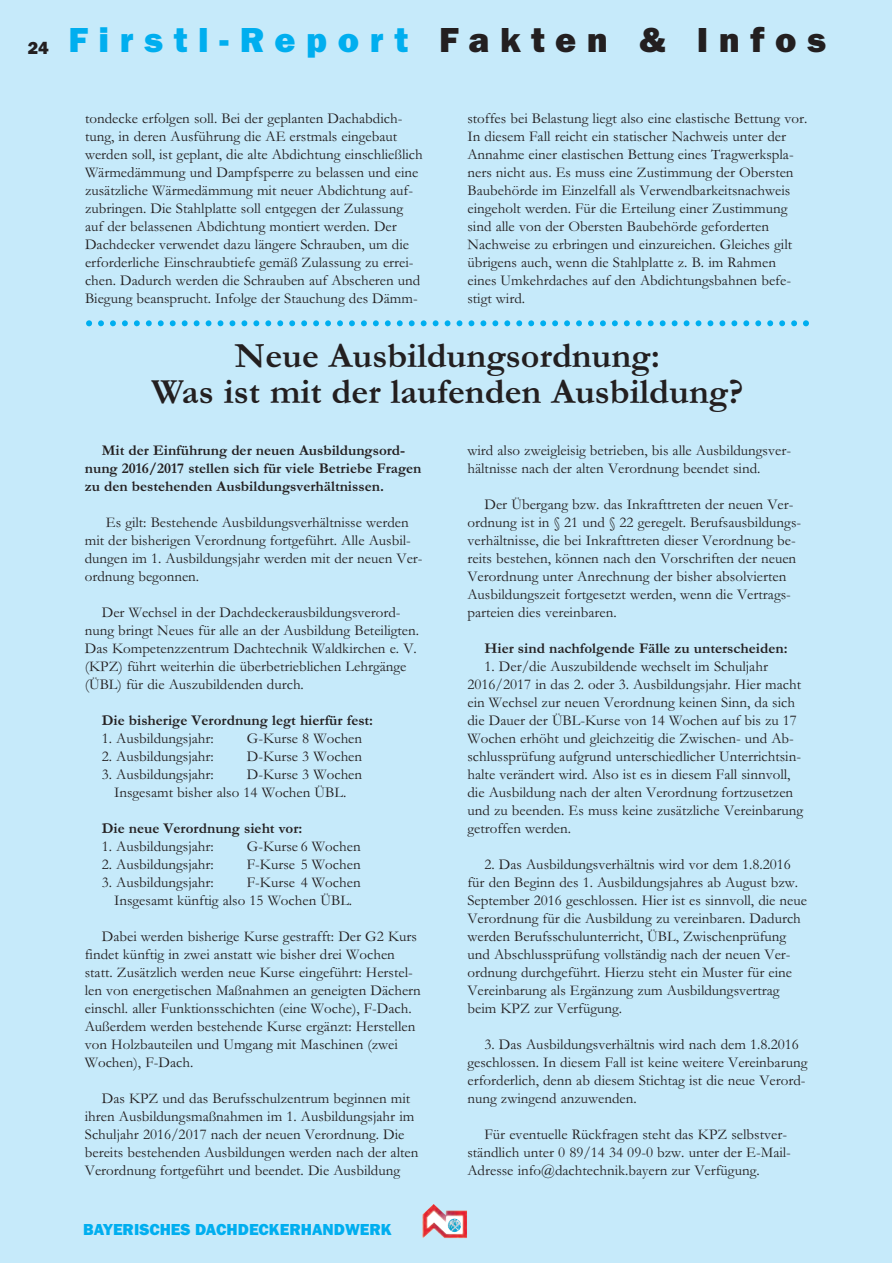
<style>
.page{position:relative;width:893px;height:1263px;background:#fff}
.page>*{position:absolute;margin:0;border:0;box-sizing:border-box;transform-origin:0 0}
.t1{font:700 36px/36px "Garamond";color:#231f20;text-align:center}
.t2{font:800 36px "Franklin Gothic";letter-spacing:.295em;color:#00aeef}
.t3{font:800 16.5px "Franklin Gothic";color:#00aeef}
.t4{font:15px/18px "Garamond";color:#231f20}
.t5{font:700 15px/18px "Garamond";color:#231f20}
.s1{font-size:18px;color:#231f20}
.s2{color:#231f20}
</style>
<div class="page">
<div style="left:0;top:0;width:892px;height:1263px;background:#c6eafa"></div>
<img style="left:422px;top:1204px;width:45px;height:34px">
<svg style="left:86px;top:320px;width:723px;height:6px"></svg>
<h1 class="t2" style="left:28px;top:18px;width:800px"><span class="s1">24</span> Firstl-Report <span class="s2">Fakten &amp; Infos</span></h1>
<p class="t4" style="left:85px;top:109px;width:339px">tondecke erfolgen soll. Bei der geplanten Dachabdich&shy;tung, in deren Ausführung die AE erstmals eingebaut werden soll, ist geplant, die alte Abdichtung einschließlich Wärmedämmung und Dampfsperre zu belassen und eine zusätzliche Wärmedämmung mit neuer Abdichtung auf&shy;zubringen. Die Stahlplatte soll entgegen der Zulassung auf der belassenen Abdichtung montiert werden. Der Dachdecker verwendet dazu längere Schrauben, um die erforderliche Einschraubtiefe gemäß Zulassung zu errei&shy;chen. Dadurch werden die Schrauben auf Abscheren und Biegung beansprucht. Infolge der Stauchung des Dämm-</p>
<p class="t4" style="left:467px;top:109px;width:341px">stoffes bei Belastung liegt also eine elastische Bettung vor.<br>In diesem Fall reicht ein statischer Nachweis unter der Annahme einer elastischen Bettung eines Tragwerkspla&shy;ners nicht aus. Es muss eine Zustimmung der Obersten Baubehörde im Einzelfall als Verwendbarkeitsnachweis eingeholt werden. Für die Erteilung einer Zustimmung sind alle von der Obersten Baubehörde geforderten Nachweise zu erbringen und einzureichen. Gleiches gilt übrigens auch, wenn die Stahlplatte z. B. im Rahmen eines Umkehrdaches auf den Abdichtungsbahnen befe&shy;stigt wird.</p>
<h1 class="t1" style="left:152px;top:337px;width:593px">Neue Ausbildungsordnung:<br>Was ist mit der laufenden Ausbildung?</h1>
<p class="t5" style="left:85px;top:440px;width:338px;text-indent:17px">Mit der Einführung der neuen Ausbildungsord&shy;nung 2016/2017 stellen sich für viele Betriebe Fragen zu den bestehenden Ausbildungsverhältnissen.</p>
<p class="t4" style="left:85px;top:512px;width:339px;text-indent:21px">Es gilt: Bestehende Ausbildungsverhältnisse werden mit der bisherigen Verordnung fortgeführt. Alle Ausbil&shy;dungen im 1. Ausbildungsjahr werden mit der neuen Ver&shy;ordnung begonnen.</p>
<p class="t4" style="left:85px;top:602px;width:336px;text-indent:17px">Der Wechsel in der Dachdeckerausbildungsverord&shy;nung bringt Neues für alle an der Ausbildung Beteiligten.<br>Das Kompetenzzentrum Dachtechnik Waldkirchen e. V. (KPZ) führt weiterhin die überbetrieblichen Lehrgänge (ÜBL) für die Auszubildenden durch.</p>
<p class="t5" style="left:102px;top:710px;width:273px">Die bisherige Verordnung legt hierfür fest:</p>
<p class="t4" style="left:102px;top:728px;width:114px">1. Ausbildungsjahr:</p>
<p class="t4" style="left:247px;top:728px;width:117px">G-Kurse 8 Wochen</p>
<p class="t4" style="left:102px;top:746px;width:114px">2. Ausbildungsjahr:</p>
<p class="t4" style="left:247px;top:746px;width:117px">D-Kurse 3 Wochen</p>
<p class="t4" style="left:102px;top:764px;width:114px">3. Ausbildungsjahr:</p>
<p class="t4" style="left:467px;top:440px;width:325px">wird also zweigleisig betrieben, bis alle Ausbildungsver&shy;hältnisse nach der alten Verordnung beendet sind.</p>
<p class="t4" style="left:467px;top:494px;width:335px;text-indent:17px">Der Übergang bzw. das Inkrafttreten der neuen Ver&shy;ordnung ist in § 21 und § 22 geregelt. Berufsausbildungs&shy;verhältnisse, die bei Inkrafttreten dieser Verordnung be&shy;reits bestehen, können nach den Vorschriften der neuen Verordnung unter Anrechnung der bisher absolvierten Ausbildungszeit fortgesetzt werden, wenn die Vertrags&shy;parteien dies vereinbaren.</p>
<p class="t5" style="left:484px;top:638px;width:305px">Hier sind nachfolgende Fälle zu unterscheiden:</p>
<p class="t4" style="left:467px;top:656px;width:337px;text-indent:17px">1. Der/die Auszubildende wechselt im Schuljahr 2016/2017 in das 2. oder 3. Ausbildungsjahr. Hier macht ein Wechsel zur neuen Verordnung keinen Sinn, da sich die Dauer der ÜBL-Kurse von 14 Wochen auf bis zu 17<br>Wochen erhöht und gleichzeitig die Zwischen- und Ab&shy;schlussprüfung aufgrund unterschiedlicher Unterrichtsin&shy;halte verändert wird. Also ist es in diesem Fall sinnvoll, die Ausbildung nach der alten Verordnung fortzusetzen und zu beenden. Es muss keine zusätzliche Vereinbarung getroffen werden.</p>
<p class="t4" style="left:467px;top:854px;width:341px;text-indent:17px">2. Das Ausbildungsverhältnis wird vor dem 1.8.2016 für den Beginn des 1. Ausbildungsjahres ab August bzw.<br>September 2016 geschlossen. Hier ist es sinnvoll, die neue Verordnung für die Ausbildung zu vereinbaren. Dadurch werden Berufsschulunterricht, ÜBL, Zwischenprüfung und Abschlussprüfung vollständig nach der neuen Ver&shy;ordnung durchgeführt. Hierzu steht ein Muster für eine Vereinbarung als Ergänzung zum Ausbildungsvertrag beim KPZ zur Verfügung.</p>
<p class="t4" style="left:467px;top:1034px;width:341px;text-indent:17px">3. Das Ausbildungsverhältnis wird nach dem 1.8.2016 geschlossen. In diesem Fall ist keine weitere Vereinbarung erforderlich, denn ab diesem Stichtag ist die neue Verord&shy;nung zwingend anzuwenden.</p>
<p class="t4" style="left:467px;top:1124px;width:325px;text-indent:17px">Für eventuelle Rückfragen steht das KPZ selbstver&shy;ständlich unter 0 89/14 34 09-0 bzw. unter der E-Mail-<br>Adresse info@dachtechnik.bayern zur Verfügung.</p>
<p class="t4" style="left:114px;top:764px;width:250px;text-indent:133px">D-Kurse 3 Wochen<br>Insgesamt bisher also 14 Wochen ÜBL.</p>
<p class="t5" style="left:102px;top:818px;width:202px">Die neue Verordnung sieht vor:</p>
<p class="t4" style="left:102px;top:836px;width:114px">1. Ausbildungsjahr:</p>
<p class="t4" style="left:247px;top:836px;width:115px">G-Kurse 6 Wochen</p>
<p class="t4" style="left:102px;top:854px;width:114px">2. Ausbildungsjahr:</p>
<p class="t4" style="left:247px;top:854px;width:115px">F-Kurse 5 Wochen</p>
<p class="t4" style="left:102px;top:872px;width:114px">3. Ausbildungsjahr:</p>
<p class="t4" style="left:114px;top:872px;width:248px;text-indent:133px">F-Kurse 4 Wochen<br>Insgesamt künftig also 15 Wochen ÜBL.</p>
<p class="t4" style="left:85px;top:926px;width:338px;text-indent:17px">Dabei werden bisherige Kurse gestrafft: Der G2 Kurs findet künftig in zwei anstatt wie bisher drei Wochen statt. Zusätzlich werden neue Kurse eingeführt: Herstel&shy;len von energetischen Maßnahmen an geneigten Dächern einschl. aller Funktionsschichten (eine Woche), F-Dach.<br>Außerdem werden bestehende Kurse ergänzt: Herstellen von Holzbauteilen und Umgang mit Maschinen (zwei Wochen), F-Dach.</p>
<p class="t4" style="left:85px;top:1088px;width:335px;text-indent:17px">Das KPZ und das Berufsschulzentrum beginnen mit ihren Ausbildungsmaßnahmen im 1. Ausbildungsjahr im Schuljahr 2016/2017 nach der neuen Verordnung. Die bereits bestehenden Ausbildungen werden nach der alten Verordnung fortgeführt und beendet. Die Ausbildung</p>
<p class="t3" style="left:83px;top:1219px;width:310px">BAYERISCHES DACHDECKERHANDWERK</p>
</div>
